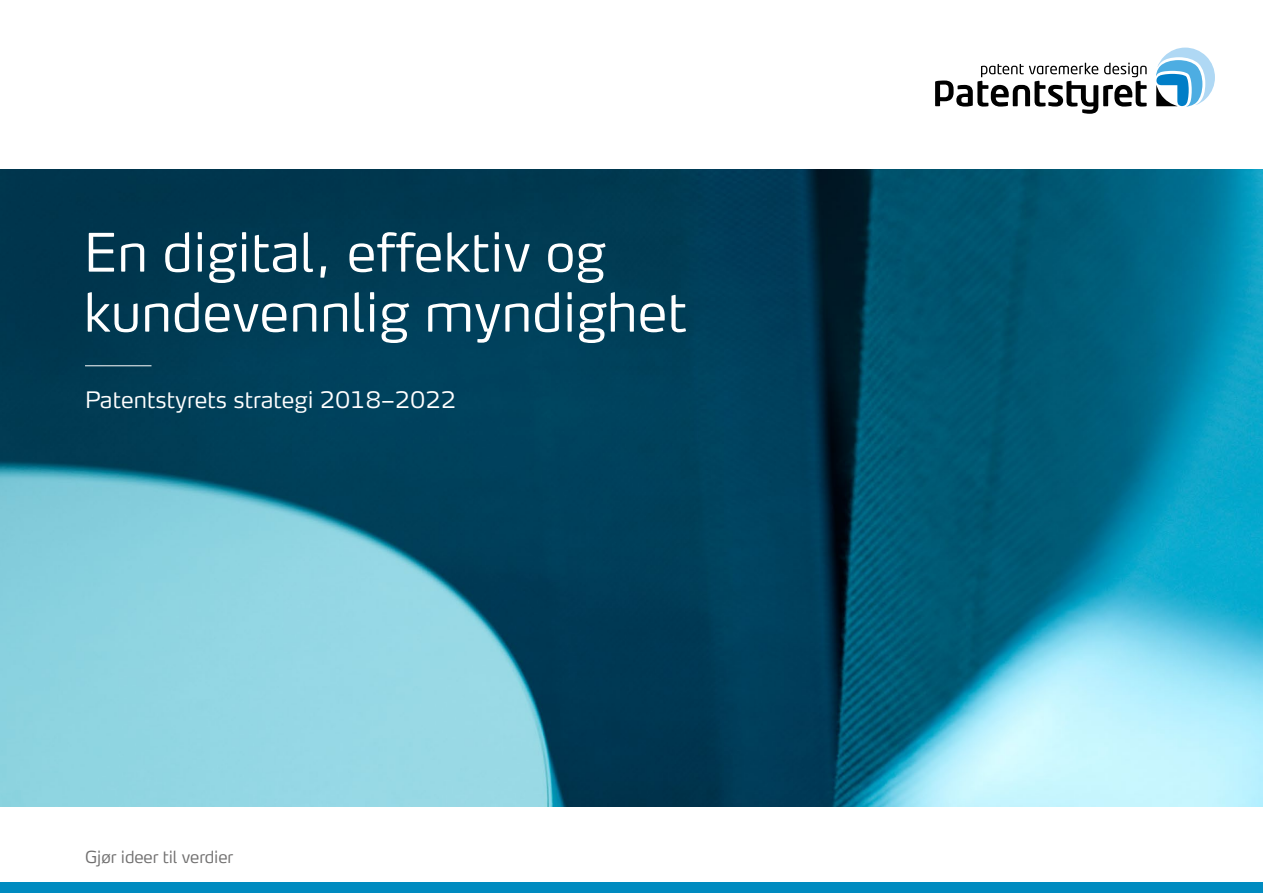
<style>
.page{position:relative;width:1263px;height:893px;background:#fff}
.page>*{position:absolute;margin:0;border:0;box-sizing:border-box;transform-origin:0 0}
.t1{font:52.5px/60px "Max Patentstyret";color:#fff}
.t2{font:22.5px "Max Patentstyret";color:#fff}
.t3{font:16.5px "Max Patentstyret";letter-spacing:-.01em;color:#706f6f}
</style>
<div class="page">
<div style="left:0;top:882px;width:1263px;height:11px;background:#008bc0"></div>
<img style="left:0;top:169px;width:1263px;height:637px">
<svg style="left:1156px;top:48px;width:59px;height:59px"></svg>
<svg style="left:935px;top:63px;width:212px;height:51px"></svg>
<hr style="left:85px;top:365px;width:66px;height:1px;background:#fff">
<p class="t1" style="left:84px;top:222px;width:605px">En digital, effektiv og kundevennlig myndighet</p>
<p class="t2" style="left:85px;top:386px;width:372px">Patentstyrets strategi 2018–2022</p>
<p class="t3" style="left:85px;top:847px;width:150px">Gjør ideer til verdier</p>
</div>
